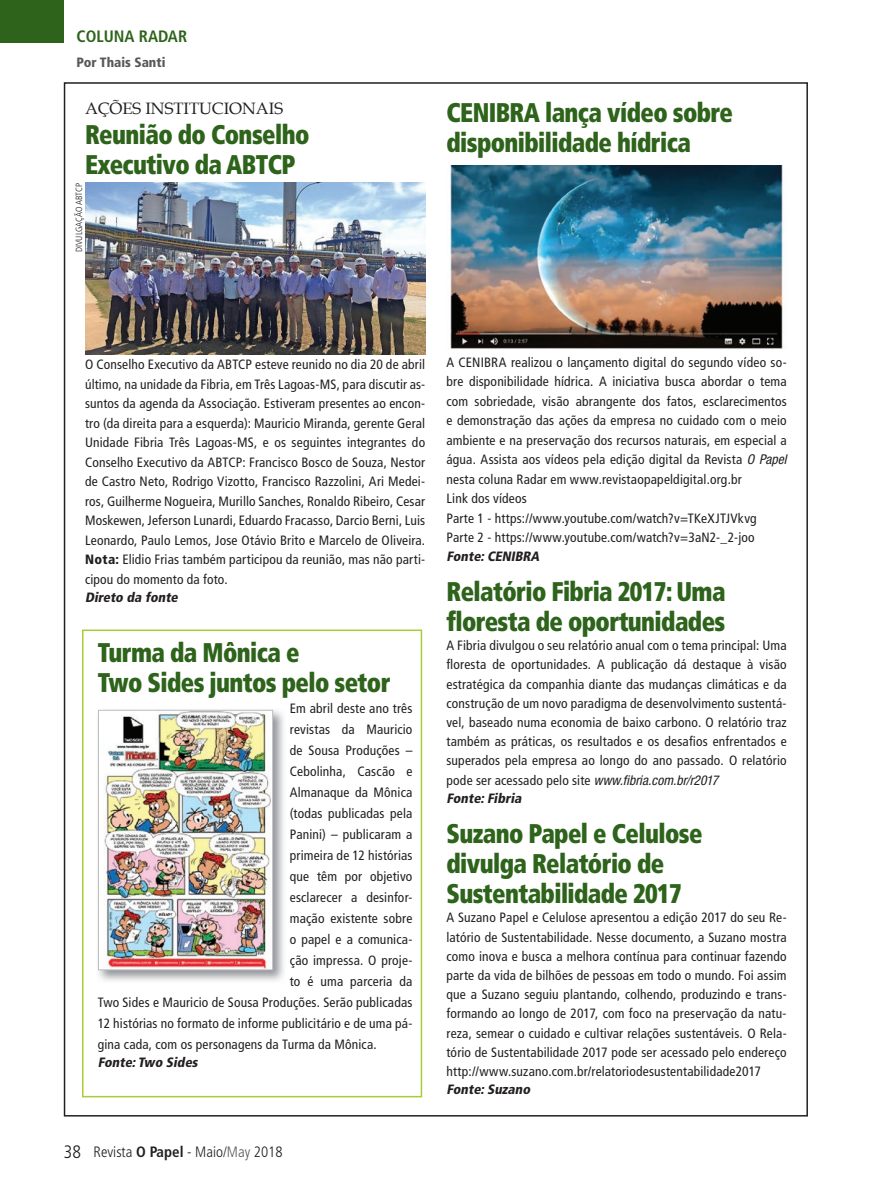
<style>
.page{position:relative;width:893px;height:1191px;background:#fff}
.page>*{position:absolute;margin:0;border:0;box-sizing:border-box;transform-origin:0 0}
.t1{font:900 condensed 27px/30px "Frutiger LT Std";letter-spacing:-.025em;color:#2d631a;scale:.9 1}
.t2{font:16.5px "Book Antiqua";color:#231f20}
.t3{font:700 condensed 16.5px "Frutiger LT Std";color:#2d631a}
.t4{font:300 condensed 15px "Frutiger LT Std";color:#231f20}
.t5{font:condensed 13.5px/19.5px "Frutiger LT Std";letter-spacing:.015em;color:#231f20;text-align:justify}
.t6{font:italic 900 condensed 13.5px "Frutiger LT Std";color:#231f20}
.t7{font:900 condensed 13.5px "Frutiger LT Std";color:#57585a}
.t8{font:300 condensed 9px "Frutiger LT Std";color:#231f20}
.s1{font-weight:900}
.s2{font-size:18px}
.s3{font-weight:700}
.s4{color:#57585a}
.s5{font-family:"Helvetica Neue LT Std";font-style:italic}
.s6{font-weight:900;font-style:italic}
</style>
<div class="page">
<div style="left:0;top:0;width:64px;height:43px;background:#2d631a"></div>
<img style="left:450px;top:166px;width:333px;height:183px">
<div style="left:82px;top:629px;width:340px;height:468px;border:2px solid #a6ce39"></div>
<img style="left:85px;top:183px;width:340px;height:171px">
<img style="left:98px;top:709px;width:186px;height:272px">
<img style="left:100px;top:712px;width:171px;height:256px">
<div style="left:98px;top:710px;width:175px;height:260px;border:1px solid #bcbdc0"></div>
<p class="t3" style="left:77px;top:27px;width:112px">COLUNA RADAR</p>
<p class="t7" style="left:77px;top:55px;width:90px">Por Thais Santi</p>
<p class="t2" style="left:85px;top:98px;width:199px">AÇÕES INSTITUCIONAIS</p>
<h1 class="t1" style="left:85px;top:119px;width:251px">Reunião do Conselho<br>Executivo da ABTCP</h1>
<p class="t8" style="left:74px;top:252px;width:71px;rotate:-90deg">DIVULGAÇÃO ABTCP</p>
<h1 class="t1" style="left:446px;top:98px;width:320px">CENIBRA lança vídeo sobre disponibilidade hídrica</h1>
<p class="t5" style="left:85px;top:355px;width:342px">O Conselho Executivo da ABTCP esteve reunido no dia 20 de abril último, na unidade da Fibria, em Três Lagoas-MS, para discutir as&shy;suntos da agenda da Associação. Estiveram presentes ao encon&shy;tro (da direita para a esquerda): Mauricio Miranda, gerente Geral Unidade Fibria Três Lagoas-MS, e os seguintes integrantes do Conselho Executivo da ABTCP: Francisco Bosco de Souza, Nestor de Castro Neto, Rodrigo Vizotto, Francisco Razzolini, Ari Medei&shy;ros, Guilherme Nogueira, Murillo Sanches, Ronaldo Ribeiro, Cesar Moskewen, Jeferson Lunardi, Eduardo Fracasso, Darcio Berni, Luis Leonardo, Paulo Lemos, Jose Otávio Brito e Marcelo de Oliveira.<br><span class="s1">Nota:</span> Elidio Frias também participou da reunião, mas não parti&shy;cipou do momento da foto.</p>
<p class="t6" style="left:85px;top:589px;width:97px">Direto da fonte</p>
<h1 class="t1" style="left:98px;top:637px;width:327px">Turma da Mônica e<br>Two Sides juntos pelo setor</h1>
<p class="t5" style="left:290px;top:698px;width:124px">Em abril deste ano três</p>
<p class="t5" style="left:290px;top:719px;width:124px">revistas da Mauricio</p>
<p class="t5" style="left:290px;top:740px;width:124px">de Sousa Produções –</p>
<p class="t5" style="left:290px;top:761px;width:124px">Cebolinha, Cascão e</p>
<p class="t5" style="left:290px;top:782px;width:124px">Almanaque da Mônica</p>
<p class="t5" style="left:290px;top:803px;width:124px">(todas publicadas pela</p>
<p class="t5" style="left:290px;top:824px;width:124px">Panini) – publicaram a</p>
<p class="t5" style="left:290px;top:845px;width:124px">primeira de 12 histórias</p>
<p class="t5" style="left:290px;top:866px;width:124px">que têm por objetivo</p>
<p class="t5" style="left:290px;top:887px;width:124px">esclarecer a desinfor-</p>
<p class="t5" style="left:290px;top:908px;width:124px">mação existente sobre</p>
<p class="t5" style="left:290px;top:929px;width:124px">o papel e a comunica-</p>
<p class="t5" style="left:290px;top:950px;width:124px">ção impressa. O proje-</p>
<p class="t5" style="left:290px;top:971px;width:124px">to é uma parceria da</p>
<p class="t5" style="left:98px;top:992px;width:316px">Two Sides e Mauricio de Sousa Produções. Serão publicadas</p>
<p class="t5" style="left:98px;top:1013px;width:316px">12 histórias no formato de informe publicitário e de uma pá-</p>
<p class="t5" style="left:98px;top:1034px;width:280px">gina cada, com os personagens da Turma da Mônica.</p>
<p class="t6" style="left:98px;top:1054px;width:104px">Fonte:Two Sides</p>
<p class="t4" style="left:64px;top:1142px;width:220px"><span class="s2">38</span> Revista <span class="s3">O Papel</span> - Maio/<span class="s4">May</span> 2018</p>
<p class="t5" style="left:446px;top:352px;width:342px;text-align:left">A CENIBRA realizou o lançamento digital do segundo vídeo so&shy;bre disponibilidade hídrica. A iniciativa busca abordar o tema com sobriedade, visão abrangente dos fatos, esclarecimentos e demonstração das ações da empresa no cuidado com o meio ambiente e na preservação dos recursos naturais, em especial a água. Assista aos vídeos pela edição digital da Revista <span class="s5">O Papel </span>nesta coluna Radar em www.revistaopapeldigital.org.br<br>Link dos vídeos<br>Parte 1 - https://www.youtube.com/watch?v=TKeXJTJVkvg Parte 2 - https://www.youtube.com/watch?v=3aN2-_2-joo</p>
<p class="t6" style="left:446px;top:547px;width:97px">Fonte:CENIBRA</p>
<h1 class="t1" style="left:446px;top:576px;width:312px">Relatório Fibria 2017: Uma floresta de oportunidades</h1>
<p class="t5" style="left:446px;top:636px;width:342px;line-height:19px;text-align:left">A Fibria divulgou o seu relatório anual com o tema principal: Uma floresta de oportunidades. A publicação dá destaque à visão estratégica da companhia diante das mudanças climáticas e da construção de um novo paradigma de desenvolvimento sustentá&shy;vel, baseado numa economia de baixo carbono. O relatório traz também as práticas, os resultados e os desafios enfrentados e superados pela empresa ao longo do ano passado. O relatório pode ser acessado pelo site <span class="s5">www.fibria.com.br/r2017<br></span><span class="s6">Fonte:Fibria</span></p>
<h1 class="t1" style="left:446px;top:818px;width:286px">Suzano Papel e Celulose divulga Relatório de<br>Sustentabilidade 2017</h1>
<p class="t5" style="left:446px;top:908px;width:342px">A Suzano Papel e Celulose apresentou a edição 2017 do seu Re&shy;latório de Sustentabilidade. Nesse documento, a Suzano mostra como inova e busca a melhora contínua para continuar fazendo parte da vida de bilhões de pessoas em todo o mundo. Foi assim que a Suzano seguiu plantando, colhendo, produzindo e trans&shy;formando ao longo de 2017, com foco na preservação da natu&shy;reza, semear o cuidado e cultivar relações sustentáveis. O Rela&shy;tório de Sustentabilidade 2017 pode ser acessado pelo endereço http://www.suzano.com.br/relatoriodesustentabilidade2017</p>
<p class="t6" style="left:446px;top:1081px;width:88px">Fonte:Suzano</p>
</div>
